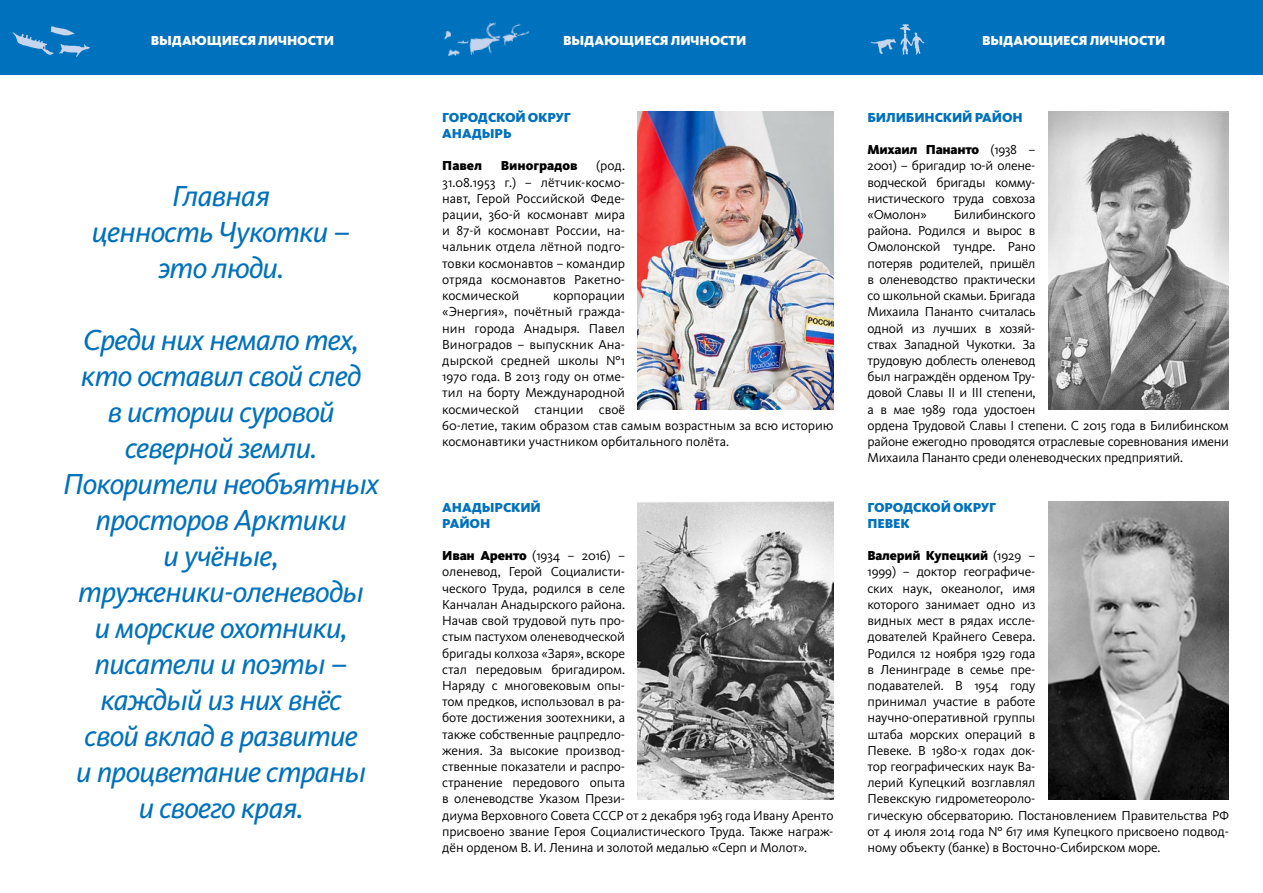
<style>
.page{position:relative;width:1263px;height:893px;background:#fff}
.page>*{position:absolute;margin:0;border:0;box-sizing:border-box;transform-origin:0 0}
.t1{font:italic 30px/36px "Kievit Pro";letter-spacing:-.025em;color:#0071bc;text-align:center}
.t2{font:13.5px/16.2px "Kievit Pro";letter-spacing:-.01em;color:#000}
.t3{font:900 13.5px/16.2px "Kievit Pro";letter-spacing:-.01em;color:#0071bc}
.t4{font:900 13.5px "Kievit Pro";letter-spacing:-.01em;color:#fff}
.t5{font:900 13.5px "Kievit Pro";color:#000}
.s1{font-weight:900}
</style>
<div class="page">
<div style="left:0;top:0;width:1263px;height:74px;background:#0071bc"></div>
<img style="left:638px;top:112px;width:195px;height:297px">
<img style="left:871px;top:25px;width:53px;height:29px">
<img style="left:444px;top:22px;width:85px;height:34px">
<img style="left:12px;top:26px;width:78px;height:30px">
<img style="left:638px;top:501px;width:195px;height:298px">
<img style="left:1048px;top:501px;width:181px;height:298px">
<img style="left:1048px;top:112px;width:181px;height:297px">
<p class="t4" style="left:151px;top:33px;width:185px">Выдающиеся личности</p>
<p class="t4" style="left:563px;top:33px;width:185px">Выдающиеся личности</p>
<p class="t4" style="left:982px;top:33px;width:185px">Выдающиеся личности</p>
<h1 class="t1" style="left:92px;top:178px;width:260px">Главная<br>ценность Чукотки – это люди.</h1>
<p class="t1" style="left:63px;top:322px;width:318px">Среди них немало тех, кто оставил свой след<br>в истории суровой северной земли.<br>Покорители необъятных просторов Арктики<br>и учёные, труженики-оленеводы<br>и морские охотники, писатели и поэты – каждый из них внёс<br>свой вклад в развитие<br>и процветание страны<br>и своего края.</p>
<p class="t3" style="left:442px;top:109px;width:130px">Городской округ<br>Анадырь</p>
<p class="t5" style="left:442px;top:158px;width:41px">Павел</p>
<p class="t5" style="left:501px;top:158px;width:78px">Виноградов</p>
<p class="t2" style="left:442px;top:158px;width:184px;text-align:justify;text-indent:154px">(род.<br>31.08.1953 г.) – лётчик-космо&shy;навт, Герой Российской Феде&shy;рации, 360-й космонавт мира и 87-й космонавт России, на&shy;чальник отдела лётной подго&shy;товки космонавтов – командир отряда космонавтов Ракетно&shy;космической</p>
<p class="t2" style="left:442px;top:287px;width:393px;text-indent:111px">корпорации<br>«Энергия», почётный гражда-<br>нин города Анадыря. Павел<br>Виноградов – выпускник Ана-<br>дырской средней школы №1<br>1970 года. В 2013 году он отме-<br>тил на борту Международной<br>космической станции своё<br>60-летие, таким образом став самым возрастным за всю историю космонавтики участником орбитального полёта.</p>
<p class="t3" style="left:442px;top:499px;width:100px">Анадырский район</p>
<p class="t2" style="left:442px;top:547px;width:393px"><span class="s1">Иван Аренто</span> (1934 – 2016) –<br>оленевод, Герой Социалисти-<br>ческого Труда, родился в селе<br>Канчалан Анадырского района.<br>Начав свой трудовой путь про-<br>стым пастухом оленеводческой<br>бригады колхоза «Заря», вскоре<br>стал передовым бригадиром.<br>Наряду с многовековым опы-<br>том предков, использовал в ра-<br>боте достижения зоотехники, а<br>также собственные рацпредло-<br>жения. За высокие производ-<br>ственные показатели и распро-<br>странение передового опыта<br>в оленеводстве Указом Прези-<br>диума Верховного Совета СССР от 2 декабря 1963 года Ивану Аренто присвоено звание Героя Социалистического Труда. Также награж&shy;дён орденом В. И. Ленина и золотой медалью «Серп и Молот».</p>
<p class="t3" style="left:867px;top:109px;width:157px">Билибинский район</p>
<p class="t2" style="left:867px;top:142px;width:169px;text-align:justify"><span class="s1">Михаил Пананто</span> (1938 – 2001) – бригадир 10-й олене&shy;водческой бригады комму&shy;нистического труда совхоза «Омолон»</p>
<p class="t2" style="left:867px;top:206px;width:363px;text-indent:86px">Билибинского<br>района. Родился и вырос в<br>Омолонской тундре. Рано<br>потеряв родителей, пришёл<br>в оленеводство практически<br>со школьной скамьи. Бригада<br>Михаила Пананто считалась<br>одной из лучших в хозяй-<br>ствах Западной Чукотки. За<br>трудовую доблесть оленевод<br>был награждён орденом Тру-<br>довой Славы II и III степени,<br>а в мае 1989 года удостоен<br>ордена Трудовой Славы I степени. С 2015 года в Билибинском районе ежегодно проводятся отраслевые соревнования имени<br>Михаила Пананто среди оленеводческих предприятий.</p>
<p class="t3" style="left:867px;top:499px;width:130px">Городской округ<br>Певек</p>
<p class="t2" style="left:867px;top:547px;width:363px"><span class="s1">Валерий Купецкий</span> (1929 –<br>1999) – доктор географиче-<br>ских наук, океанолог, имя<br>которого занимает одно из<br>видных мест в рядах иссле-<br>дователей Крайнего Севера.<br>Родился 12 ноября 1929 года<br>в Ленинграде в семье пре-<br>подавателей. В 1954 году<br>принимал участие в работе<br>научно-оперативной группы<br>штаба морских операций в<br>Певеке. В 1980-х годах док-<br>тор географических наук Ва-<br>лерий Купецкий возглавлял<br>Певекскую гидрометеороло-<br>гическую обсерваторию. Постановлением Правительства РФ от 4 июля 2014 года № 617 имя Купецкого присвоено подвод&shy;ному объекту (банке) в Восточно-Сибирском море.</p>
</div>
